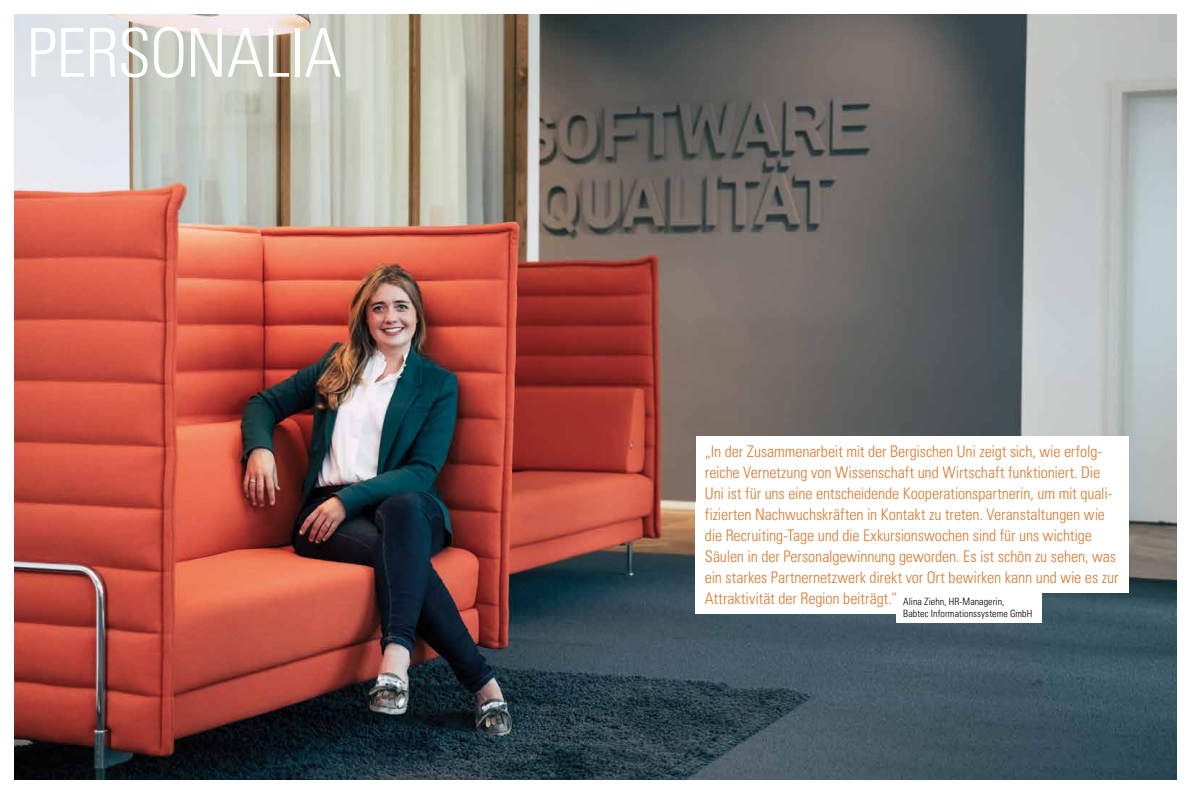
<style>
.page{position:relative;width:1191px;height:794px;background:#fff}
.page>*{position:absolute;margin:0;border:0;box-sizing:border-box;transform-origin:0 0}
.t1{font:300 condensed 67.2px "Univers LT Pro";letter-spacing:-.01em;color:#fff}
.t2{font:300 condensed 16px/21px "Univers LT Pro";letter-spacing:-.005em;color:#da7b34}
.t3{font:300 condensed 10px/12px "Univers LT Pro";letter-spacing:.005em;color:#000}
</style>
<div class="page">
<img style="left:14px;top:14px;width:1162px;height:766px">
<div style="left:696px;top:436px;width:432px;height:156px;background:#fff"></div>
<div style="left:696px;top:502px;width:226px;height:111px;background:#fff"></div>
<div style="left:895px;top:589px;width:146px;height:33px;background:#fff"></div>
<h1 class="t1" style="left:27px;top:7px;width:316px">PERSONALIA</h1>
<p class="t2" style="left:705px;top:440px;width:415px">„In der Zusammenarbeit mit der Bergischen Uni zeigt sich, wie erfolg&shy;reiche Vernetzung von Wissenschaft und Wirtschaft funktioniert. Die Uni ist für uns eine entscheidende Kooperationspartnerin, um mit quali&shy;fizierten Nachwuchskräften in Kontakt zu treten. Veranstaltungen wie die Recruiting-Tage und die Exkursionswochen sind für uns wichtige Säulen in der Personalgewinnung geworden. Es ist schön zu sehen, was ein starkes Partnernetzwerk direkt vor Ort bewirken kann und wie es zur Attraktivität der Region beiträgt.“</p>
<p class="t3" style="left:903px;top:594px;width:131px">Alina Ziehn, HR-Managerin,<br>Babtec Informationssysteme GmbH</p>
</div>
